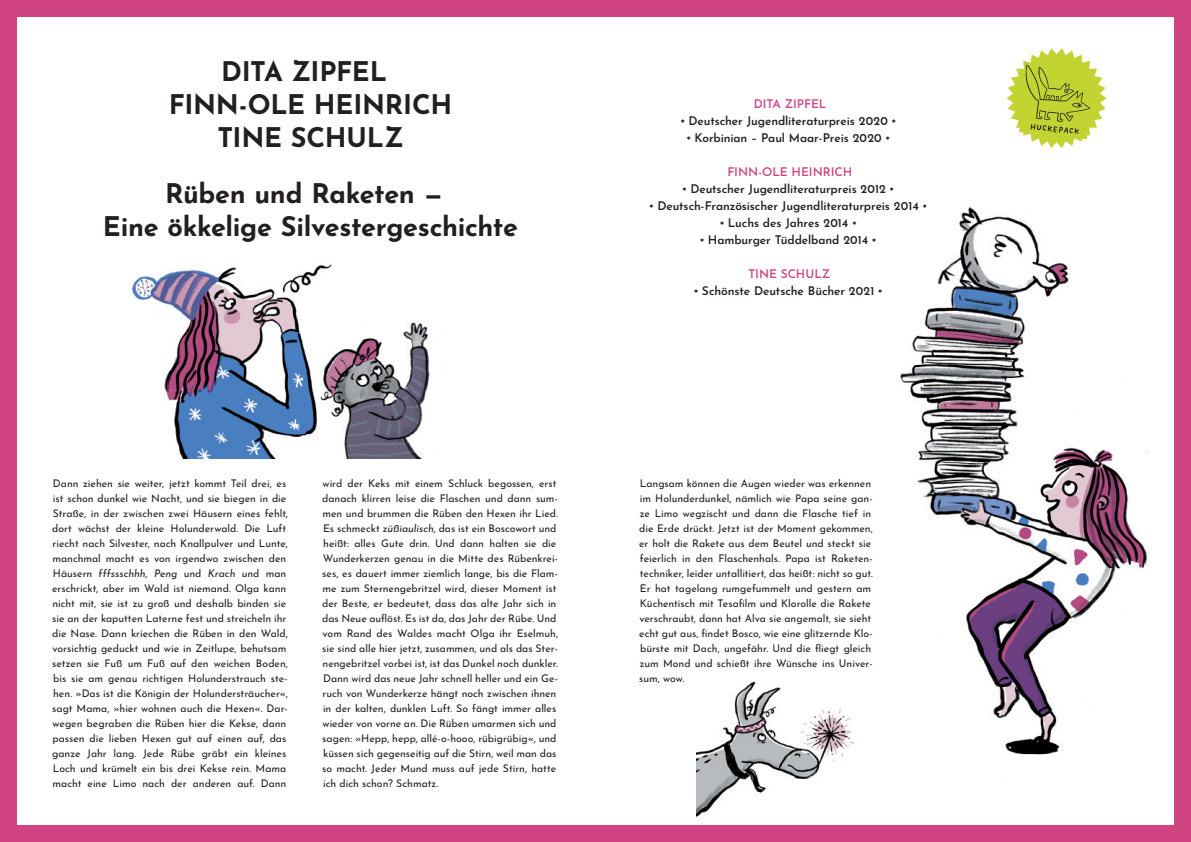
<style>
.page{position:relative;width:1191px;height:842px;background:#cf4481}
.page>*{position:absolute;margin:0;border:0;box-sizing:border-box;transform-origin:0 0}
.Buchtitel_gross{font:700 27px/33px "Josefin Sans";letter-spacing:-.015em;color:#231f20;text-align:center}
.Buchtitel_klein{font:600 12px "Josefin Sans";letter-spacing:-.01em;color:#231f20}
.Buchtitel_klein-2{font:600 12px "Josefin Sans";letter-spacing:-.005em;color:#cf4481}
.Pressetext{font:10.5px/15px "Josefin Sans";letter-spacing:-.005em;color:#231f20}
.s1{font-style:italic}
</style>
<div class="page">
<div style="left:17px;top:17px;width:1157px;height:808px;background:#fff"></div>
<img style="left:900px;top:207px;width:248px;height:548px">
<img style="left:696px;top:681px;width:159px;height:136px">
<svg style="left:1006px;top:48px;width:100px;height:100px"></svg>
<img style="left:132px;top:264px;width:310px;height:195px">
<p class="Buchtitel_gross" style="left:169px;top:53px;width:285px">DITA ZIPFEL<br>FINN-OLE HEINRICH<br>TINE SCHULZ</p>
<p class="Buchtitel_gross" style="left:103px;top:175px;width:417px">Rüben und Raketen —<br>Eine ökkelige Silvestergeschichte</p>
<p class="Pressetext" style="left:52px;top:475px;width:237px">Dann ziehen sie weiter, jetzt kommt Teil drei, es ist schon dunkel wie Nacht, und sie biegen in die Straße, in der zwischen zwei Häusern eines fehlt, dort wächst der kleine Holunderwald. Die Luft riecht nach Silvester, nach Knallpulver und Lunte, manchmal macht es von irgendwo zwischen den Häusern <span class="s1">fffssschhh</span>, <span class="s1">Peng</span> und <span class="s1">Krach</span> und man erschrickt, aber im Wald ist niemand. Olga kann nicht mit, sie ist zu groß und deshalb binden sie sie an der kaputten Laterne fest und streicheln ihr die Nase. Dann kriechen die Rüben in den Wald, vorsichtig geduckt und wie in Zeitlupe, behutsam setzen sie Fuß um Fuß auf den weichen Boden, bis sie am genau richtigen Holunderstrauch ste&shy;hen. »Das ist die Königin der Holundersträucher«, sagt Mama, »hier wohnen auch die Hexen«. Dar&shy;wegen begraben die Rüben hier die Kekse, dann passen die lieben Hexen gut auf einen auf, das ganze Jahr lang. Jede Rübe gräbt ein kleines Loch und krümelt ein bis drei Kekse rein. Mama macht eine Limo nach der anderen auf. Dann</p>
<p class="Pressetext" style="left:322px;top:475px;width:237px">wird der Keks mit einem Schluck begossen, erst danach klirren leise die Flaschen und dann sum&shy;men und brummen die Rüben den Hexen ihr Lied.<br>Es schmeckt <span class="s1">züßiaulisch</span>, das ist ein Boscowort und heißt: alles Gute drin. Und dann halten sie die Wunderkerzen genau in die Mitte des Rübenkrei&shy;ses, es dauert immer ziemlich lange, bis die Flam&shy;me zum Sternengebritzel wird, dieser Moment ist der Beste, er bedeutet, dass das alte Jahr sich in das Neue auflöst. Es ist da, das Jahr der Rübe. Und vom Rand des Waldes macht Olga ihr Eselmuh, sie sind alle hier jetzt, zusammen, und als das Ster&shy;nengebritzel vorbei ist, ist das Dunkel noch dunkler.<br>Dann wird das neue Jahr schnell heller und ein Ge&shy;ruch von Wunderkerze hängt noch zwischen ihnen in der kalten, dunklen Luft. So fängt immer alles wieder von vorne an. Die Rüben umarmen sich und sagen: »Hepp, hepp, allé-o-hooo, rübigrübig«, und küssen sich gegenseitig auf die Stirn, weil man das so macht. Jeder Mund muss auf jede Stirn, hatte ich dich schon? Schmatz.</p>
<p class="Buchtitel_klein-2" style="left:753px;top:95px;width:74px">DITA ZIPFEL</p>
<p class="Buchtitel_klein" style="left:680px;top:112px;width:216px">* Deutscher Jugendliteraturpreis 2020 *</p>
<p class="Buchtitel_klein" style="left:686px;top:129px;width:204px">* Korbinian – Paul Maar-Preis 2020 *</p>
<p class="Buchtitel_klein-2" style="left:727px;top:163px;width:126px">FINN-OLE HEINRICH</p>
<p class="Buchtitel_klein" style="left:682px;top:180px;width:213px">* Deutscher Jugendliteraturpreis 2012 *</p>
<p class="Buchtitel_klein" style="left:649px;top:197px;width:279px">* Deutsch-Französischer Jugendliteraturpreis 2014 *</p>
<p class="Buchtitel_klein" style="left:720px;top:214px;width:138px">* Luchs des Jahres 2014 *</p>
<p class="Buchtitel_klein" style="left:700px;top:231px;width:178px">* Hamburger Tüddelband 2014 *</p>
<p class="Buchtitel_klein-2" style="left:748px;top:265px;width:84px">TINE SCHULZ</p>
<p class="Buchtitel_klein" style="left:694px;top:282px;width:190px">* Schönste Deutsche Bücher 2021 *</p>
<p class="Pressetext" style="left:639px;top:475px;width:235px">Langsam können die Augen wieder was erkennen im Holunderdunkel, nämlich wie Papa seine gan&shy;ze Limo wegzischt und dann die Flasche tief in die Erde drückt. Jetzt ist der Moment gekommen, er holt die Rakete aus dem Beutel und steckt sie feierlich in den Flaschenhals. Papa ist Raketen&shy;techniker, leider untallitiert, das heißt: nicht so gut.<br>Er hat tagelang rumgefummelt und gestern am Küchentisch mit Tesafilm und Klorolle die Rakete verschraubt, dann hat Alva sie angemalt, sie sieht echt gut aus, findet Bosco, wie eine glitzernde Klo&shy;bürste mit Dach, ungefähr. Und die fliegt gleich zum Mond und schießt ihre Wünsche ins Univer&shy;sum, wow.</p>
</div>
